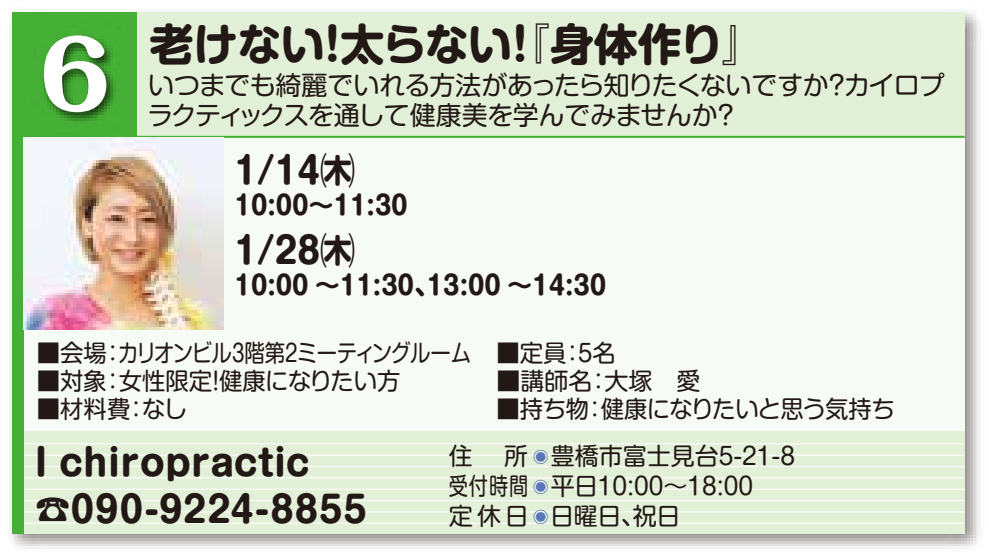
<style>
.page{position:relative;width:989px;height:558px;background:#fff}
.page>*{position:absolute;margin:0;border:0;box-sizing:border-box;transform-origin:0 0}
.t1{font:800 92px "Maru Fo Pro";color:#fff}
.t2{font:700 44px "Shin M Go Pro";letter-spacing:-.02em;color:#221815}
.t3{font:700 36px/47.6px "Shin M Go Pro";color:#221815}
.t4{font:26px/30px "Shin M Go Pro";letter-spacing:-.02em;color:#221815}
.t5{font:700 26px "Shin M Go Pro";letter-spacing:-.09em;color:#221815}
.t6{font:700 26px "Shin M Go Pro";letter-spacing:-.175em;color:#221815}
.t7{font:24px/30px "Shin M Go Pro";color:#221815;text-align:justify}
.t8{font:24px "Shin M Go Pro";letter-spacing:-.04em;color:#221815}
.t9{font:24px "Shin M Go Pro";letter-spacing:-.03em;color:#221815}
.t10{font:16px/30px "Shin M Go Pro";color:#5976ba;text-align:justify}
</style>
<div class="page">
<img style="left:9px;top:12px;width:972px;height:537px">
<div style="left:12px;top:12px;width:953px;height:522px;background:#f7fbf5"></div>
<div style="left:12px;top:431px;width:953px;height:103px;background:#e3f0d8"></div>
<hr style="left:12px;top:522px;width:953px;height:2px;background:#fff">
<hr style="left:12px;top:511px;width:953px;height:1px;background:#fff">
<hr style="left:12px;top:500px;width:953px;height:1px;background:#fff">
<hr style="left:12px;top:488px;width:953px;height:2px;background:#fff">
<hr style="left:12px;top:477px;width:953px;height:1px;background:#fff">
<hr style="left:12px;top:466px;width:953px;height:1px;background:#fff">
<hr style="left:12px;top:454px;width:953px;height:2px;background:#fff">
<hr style="left:12px;top:443px;width:953px;height:1px;background:#fff">
<div style="left:12px;top:12px;width:953px;height:125px;background:#e3f0d8"></div>
<div style="left:12px;top:13px;width:12px;height:521px;background:#45b035"></div>
<div style="left:12px;top:12px;width:125px;height:125px;background:#45b035"></div>
<hr style="left:12px;top:136px;width:953px;height:2px;background:#45b035">
<img style="left:24px;top:138px;width:199px;height:191px">
<img style="left:31px;top:37px;width:96px;height:106px">
<h1 class="t1" style="left:39px;top:2px;width:75px">6</h1>
<h2 class="t2" style="left:150px;top:9px;width:617px">老けない！太らない！『身体作り』</h2>
<p class="t4" style="left:148px;top:67px;width:798px">いつまでも綺麗でいれる方法があったら知りたくないですか？カイロプラクティックスを通して健康美を学んでみませんか？</p>
<h3 class="t3" style="left:235px;top:142px;width:122px">1/14㈭</h3>
<p class="t6" style="left:230px;top:184px;width:184px">１0:0０～１1 :3０</p>
<h3 class="t3" style="left:235px;top:222px;width:122px">1/28㈭</h3>
<p class="t5" style="left:235px;top:264px;width:378px">10:00 ～１1:3０、13:00 ～１4:3０</p>
<p class="t8" style="left:37px;top:333px;width:436px">■会場：カリオンビル3階第2ミーティングルーム</p>
<p class="t7" style="left:37px;top:363px;width:365px">■対象：女性限定！健康になりたい方</p>
<p class="t7" style="left:37px;top:391px;width:152px">■材料費：なし</p>
<p class="t7" style="left:496px;top:335px;width:121px">■定員：5名</p>
<p class="t7" style="left:496px;top:363px;width:206px">■講師名：大塚　愛</p>
<p class="t9" style="left:496px;top:389px;width:400px">■持ち物：健康になりたいと思う気持ち</p>
<h3 class="t3" style="left:35px;top:433px;width:333px">I chiropractic ☎090-9224-8855</h3>
<p class="t7" style="left:449px;top:438px;width:25px">住</p>
<p class="t7" style="left:449px;top:438px;width:81px;text-indent:55px">所受付時間定休日</p>
<p class="t10" style="left:533px;top:439px;width:17px">◉ ◉ ◉</p>
<p class="t7" style="left:550px;top:438px;width:246px;text-align:left">豊橋市富士見台5-21-8平日10:00～18:00<br>日曜日、祝日</p>
</div>
